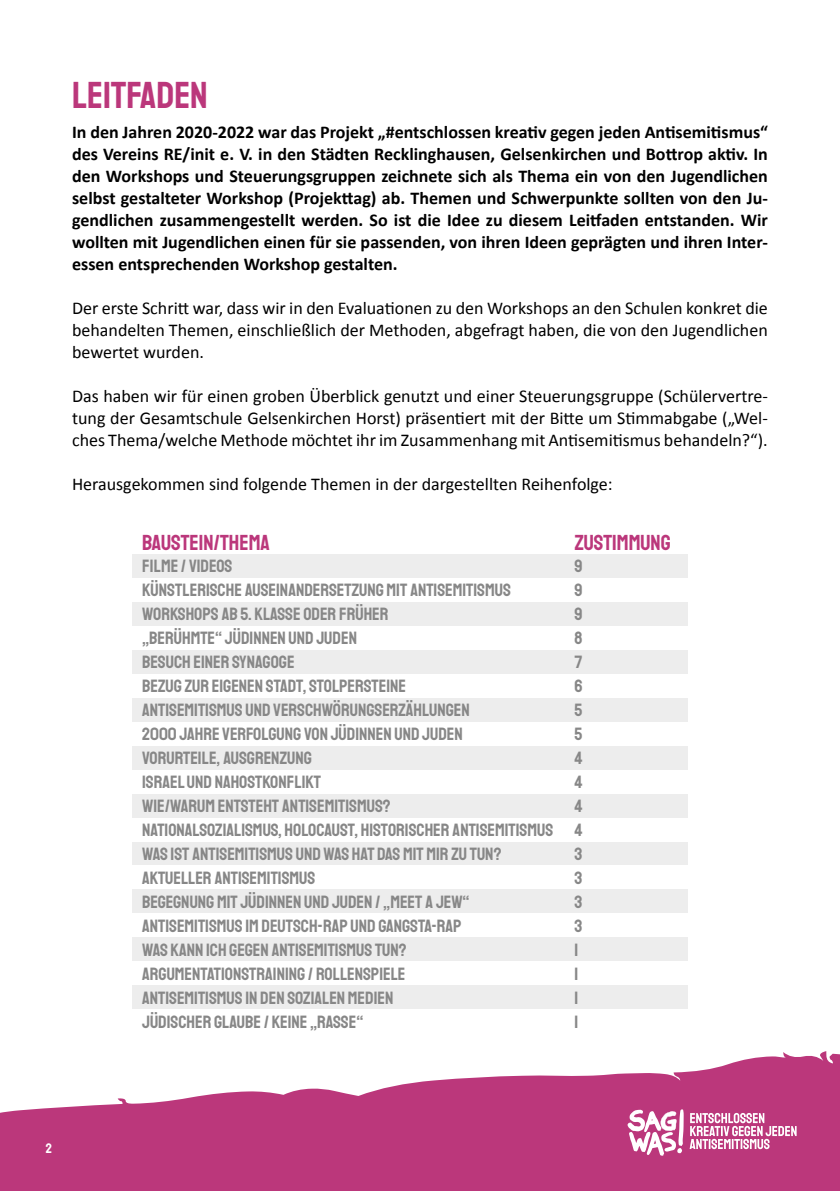
<style>
.page{position:relative;width:840px;height:1191px;background:#fff}
.page>*{position:absolute;margin:0;border:0;box-sizing:border-box;transform-origin:0 0}
.t1{font:38px "Staatliches";color:#bb377b}
.t2{font:22px "Staatliches";color:#bb377b}
.t3{font:18px "Staatliches";color:#878787}
.t4{font:700 18px/22px "Calibri";color:#000;text-align:justify}
.t5{font:18px/22px "Calibri";color:#000;text-align:justify}
.t6{font:14px "Staatliches";color:#fff}
</style>
<div class="page">
<svg style="left:0;top:1051px;width:839px;height:140px;fill:#bb377b"></svg>
<div style="left:132px;top:554px;width:555px;height:24px;background:#ededed"></div>
<div style="left:132px;top:841px;width:555px;height:24px;background:#ededed"></div>
<div style="left:132px;top:650px;width:555px;height:24px;background:#ededed"></div>
<div style="left:132px;top:937px;width:555px;height:24px;background:#ededed"></div>
<div style="left:132px;top:746px;width:555px;height:23px;background:#ededed"></div>
<div style="left:132px;top:602px;width:555px;height:24px;background:#ededed"></div>
<div style="left:132px;top:889px;width:555px;height:24px;background:#ededed"></div>
<div style="left:132px;top:698px;width:555px;height:24px;background:#ededed"></div>
<div style="left:132px;top:985px;width:555px;height:24px;background:#ededed"></div>
<div style="left:132px;top:793px;width:555px;height:24px;background:#ededed"></div>
<svg style="left:627px;top:1109px;width:56px;height:46px"></svg>
<svg style="left:689px;top:1113px;width:107px;height:36px"></svg>
<p class="t1" style="left:72px;top:70px;width:137px">LEITFADEN</p>
<p class="t4" style="left:72px;top:121px;width:697px">In den Jahren 2020-2022 war das Projekt „#entschlossen kreativ gegen jeden Antisemitismus“ des Vereins RE/init e. V. in den Städten Recklinghausen, Gelsenkirchen und Bottrop aktiv. In den Workshops und Steuerungsgruppen zeichnete sich als Thema ein von den Jugendlichen selbst gestalteter Workshop (Projekttag) ab. Themen und Schwerpunkte sollten von den Ju&shy;gendlichen zusammengestellt werden. So ist die Idee zu diesem Leitfaden entstanden. Wir wollten mit Jugendlichen einen für sie passenden, von ihren Ideen geprägten und ihren Inter&shy;essen entsprechenden Workshop gestalten.</p>
<p class="t5" style="left:72px;top:297px;width:697px">Der erste Schritt war, dass wir in den Evaluationen zu den Workshops an den Schulen konkret die behandelten Themen, einschließlich der Methoden, abgefragt haben, die von den Jugendlichen bewertet wurden.</p>
<p class="t5" style="left:72px;top:385px;width:697px">Das haben wir für einen groben Überblick genutzt und einer Steuerungsgruppe (Schülervertre&shy;tung der Gesamtschule Gelsenkirchen Horst) präsentiert mit der Bitte um Stimmabgabe („Wel&shy;ches Thema/welche Methode möchtet ihr im Zusammenhang mit Antisemitismus behandeln?“).</p>
<p class="t5" style="left:72px;top:473px;width:542px">Herausgekommen sind folgende Themen in der dargestellten Reihenfolge:</p>
<p class="t2" style="left:142px;top:528px;width:129px">BAUSTEIN/THEMA</p>
<p class="t2" style="left:574px;top:528px;width:97px">ZUSTIMMUNG</p>
<p class="t3" style="left:142px;top:554px;width:92px">FILME / VIDEOS</p>
<p class="t3" style="left:574px;top:554px;width:10px">9</p>
<p class="t3" style="left:142px;top:578px;width:370px">KÜNSTLERISCHE AUSEINANDERSETZUNG MIT ANTISEMITISMUS</p>
<p class="t3" style="left:574px;top:578px;width:10px">9</p>
<p class="t3" style="left:142px;top:602px;width:248px">WORKSHOPS AB 5. KLASSE ODER FRÜHER</p>
<p class="t3" style="left:574px;top:602px;width:10px">9</p>
<p class="t3" style="left:142px;top:626px;width:216px">„BERÜHMTE“ JÜDINNEN UND JUDEN</p>
<p class="t3" style="left:574px;top:626px;width:10px">8</p>
<p class="t3" style="left:142px;top:650px;width:154px">BESUCH EINER SYNAGOGE</p>
<p class="t3" style="left:574px;top:650px;width:9px">7</p>
<p class="t3" style="left:142px;top:674px;width:265px">BEZUG ZUR EIGENEN STADT, STOLPERSTEINE</p>
<p class="t3" style="left:574px;top:674px;width:10px">6</p>
<p class="t3" style="left:142px;top:698px;width:329px">ANTISEMITISMUS UND VERSCHWÖRUNGSERZÄHLUNGEN</p>
<p class="t3" style="left:574px;top:698px;width:9px">5</p>
<p class="t3" style="left:142px;top:722px;width:322px">2000 JAHRE VERFOLGUNG VON JÜDINNEN UND JUDEN</p>
<p class="t3" style="left:574px;top:722px;width:9px">5</p>
<p class="t3" style="left:142px;top:746px;width:171px">VORURTEILE, AUSGRENZUNG</p>
<p class="t3" style="left:574px;top:746px;width:10px">4</p>
<p class="t3" style="left:142px;top:770px;width:180px">ISRAEL UND NAHOSTKONFLIKT</p>
<p class="t3" style="left:574px;top:770px;width:10px">4</p>
<p class="t3" style="left:142px;top:794px;width:250px">WIE/WARUM ENTSTEHT ANTISEMITISMUS?</p>
<p class="t3" style="left:574px;top:794px;width:10px">4</p>
<p class="t3" style="left:142px;top:818px;width:442px">NATIONALSOZIALISMUS, HOLOCAUST, HISTORISCHER ANTISEMITISMUS 4</p>
<p class="t3" style="left:142px;top:842px;width:360px">WAS IST ANTISEMITISMUS UND WAS HAT DAS MIT MIR ZU TUN?</p>
<p class="t3" style="left:574px;top:842px;width:9px">3</p>
<p class="t3" style="left:142px;top:866px;width:174px">AKTUELLER ANTISEMITISMUS</p>
<p class="t3" style="left:574px;top:866px;width:9px">3</p>
<p class="t3" style="left:142px;top:890px;width:328px">BEGEGNUNG MIT JÜDINNEN UND JUDEN / „MEET A JEW“</p>
<p class="t3" style="left:574px;top:890px;width:9px">3</p>
<p class="t3" style="left:142px;top:914px;width:321px">ANTISEMITISMUS IM DEUTSCH-RAP UND GANGSTA-RAP</p>
<p class="t3" style="left:574px;top:914px;width:9px">3</p>
<p class="t3" style="left:142px;top:938px;width:266px">WAS KANN ICH GEGEN ANTISEMITISMUS TUN?</p>
<p class="t3" style="left:574px;top:938px;width:5px">1</p>
<p class="t3" style="left:142px;top:962px;width:264px">ARGUMENTATIONSTRAINING / ROLLENSPIELE</p>
<p class="t3" style="left:574px;top:962px;width:5px">1</p>
<p class="t3" style="left:142px;top:986px;width:252px">ANTISEMITISMUS IN DEN SOZIALEN MEDIEN</p>
<p class="t3" style="left:574px;top:986px;width:5px">1</p>
<p class="t3" style="left:142px;top:1010px;width:223px">JÜDISCHER GLAUBE / KEINE „RASSE“</p>
<p class="t3" style="left:574px;top:1010px;width:5px">1</p>
<p class="t6" style="left:46px;top:1139px;width:8px">2</p>
</div>
